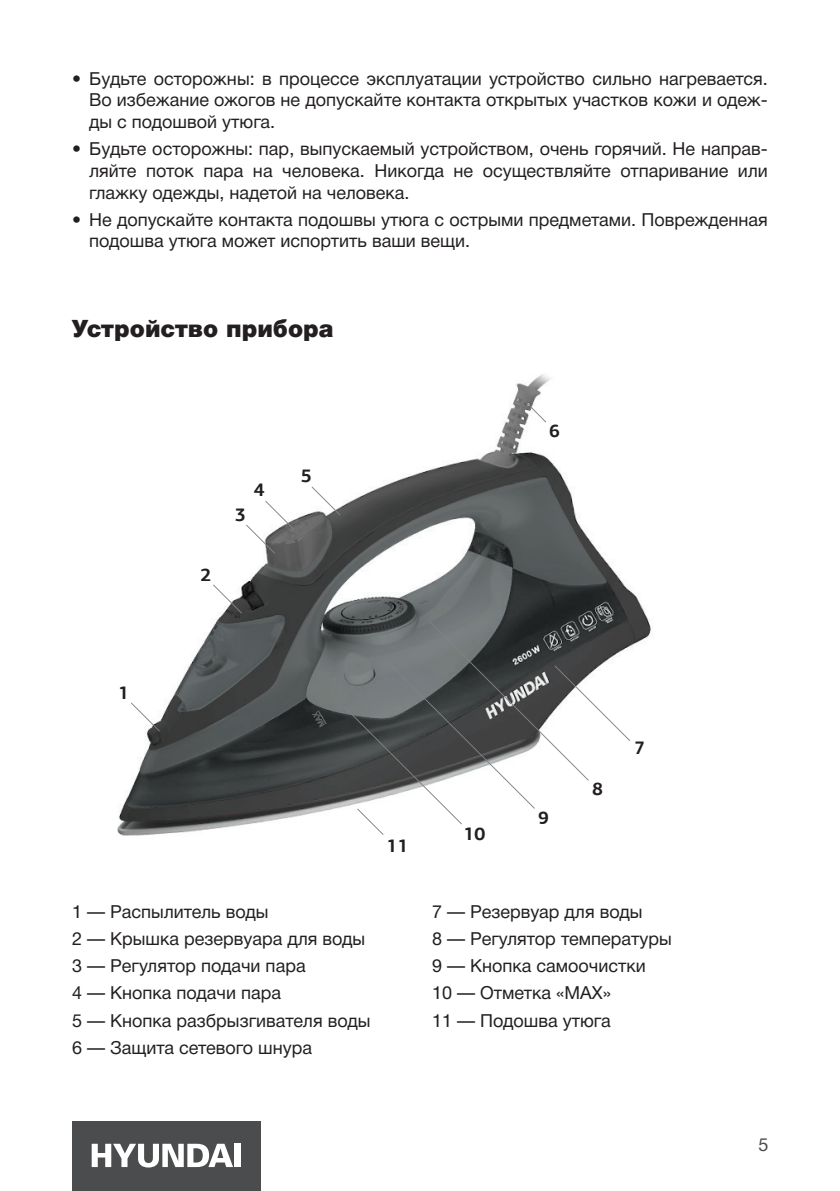
<style>
.page{position:relative;width:840px;height:1191px;background:#fff}
.page>*{position:absolute;margin:0;border:0;box-sizing:border-box;transform-origin:0 0}
.t1{font:900 24px "Helvetica Neue Cyr";color:#231f20}
.t2{font:700 18.4px "PF Agora Sans Pro";color:#231f20}
.t3{font:18px/27.2px "Helvetica Neue Cyr";color:#231f20}
.t4{font:18px "Helvetica 5 Normal";color:#4b4c4d}
</style>
<div class="page">
<div style="left:72px;top:1121px;width:188px;height:70px;background:#4b4c4d"></div>
<svg style="left:92px;top:1143px;width:141px;height:24px"></svg>
<div style="left:234px;top:1143px;width:7px;height:24px;background:#fff"></div>
<img style="left:117px;top:374px;width:534px;height:462px">
<svg style="left:213px;top:584px;width:29px;height:29px"></svg>
<svg style="left:131px;top:702px;width:29px;height:29px"></svg>
<svg style="left:246px;top:501px;width:48px;height:53px"></svg>
<svg style="left:311px;top:486px;width:29px;height:29px"></svg>
<svg style="left:517px;top:393px;width:29px;height:29px"></svg>
<svg style="left:344px;top:621px;width:286px;height:214px"></svg>
<p class="t3" style="left:89px;top:68px;width:680px;line-height:21.6px;text-align:justify;text-indent:-17px">• Будьте осторожны: в процессе эксплуатации устройство сильно нагревается.<br>Во избежание ожогов не допускайте контакта открытых участков кожи и одеж&shy;ды с подошвой утюга.</p>
<p class="t3" style="left:89px;top:138px;width:680px;line-height:21.6px;text-align:justify;text-indent:-17px">• Будьте осторожны: пар, выпускаемый устройством, очень горячий. Не направ&shy;ляйте поток пара на человека. Никогда не осуществляйте отпаривание или глажку одежды, надетой на человека.</p>
<p class="t3" style="left:89px;top:209px;width:680px;line-height:21.6px;text-indent:-17px">• Не допускайте контакта подошвы утюга с острыми предметами. Поврежденная подошва утюга может испортить ваши вещи.</p>
<h1 class="t1" style="left:72px;top:315px;width:263px">Устройство прибора</h1>
<p class="t2" style="left:118px;top:681px;width:12px">1</p>
<p class="t2" style="left:200px;top:563px;width:12px">2</p>
<p class="t2" style="left:235px;top:503px;width:12px">3</p>
<p class="t2" style="left:254px;top:478px;width:12px">4</p>
<p class="t2" style="left:301px;top:464px;width:12px">5</p>
<p class="t2" style="left:386px;top:833px;width:23px">11</p>
<p class="t2" style="left:548px;top:419px;width:12px">6</p>
<p class="t2" style="left:463px;top:822px;width:23px">10</p>
<p class="t2" style="left:538px;top:805px;width:12px">9</p>
<p class="t2" style="left:591px;top:777px;width:12px">8</p>
<p class="t2" style="left:633px;top:736px;width:12px">7</p>
<p class="t3" style="left:72px;top:898px;width:300px">1 — Распылитель воды<br>2 — Крышка резервуара для воды<br>3 — Регулятор подачи пара<br>4 — Кнопка подачи пара<br>5 — Кнопка разбрызгивателя воды<br>6 — Защита сетевого шнура</p>
<p class="t3" style="left:432px;top:898px;width:241px">7 — Резервуар для воды<br>8 — Регулятор температуры<br>9 — Кнопка самоочистки<br>10 — Отметка «MAX»<br>11 — Подошва утюга</p>
<p class="t4" style="left:758px;top:1135px;width:12px">5</p>
</div>
